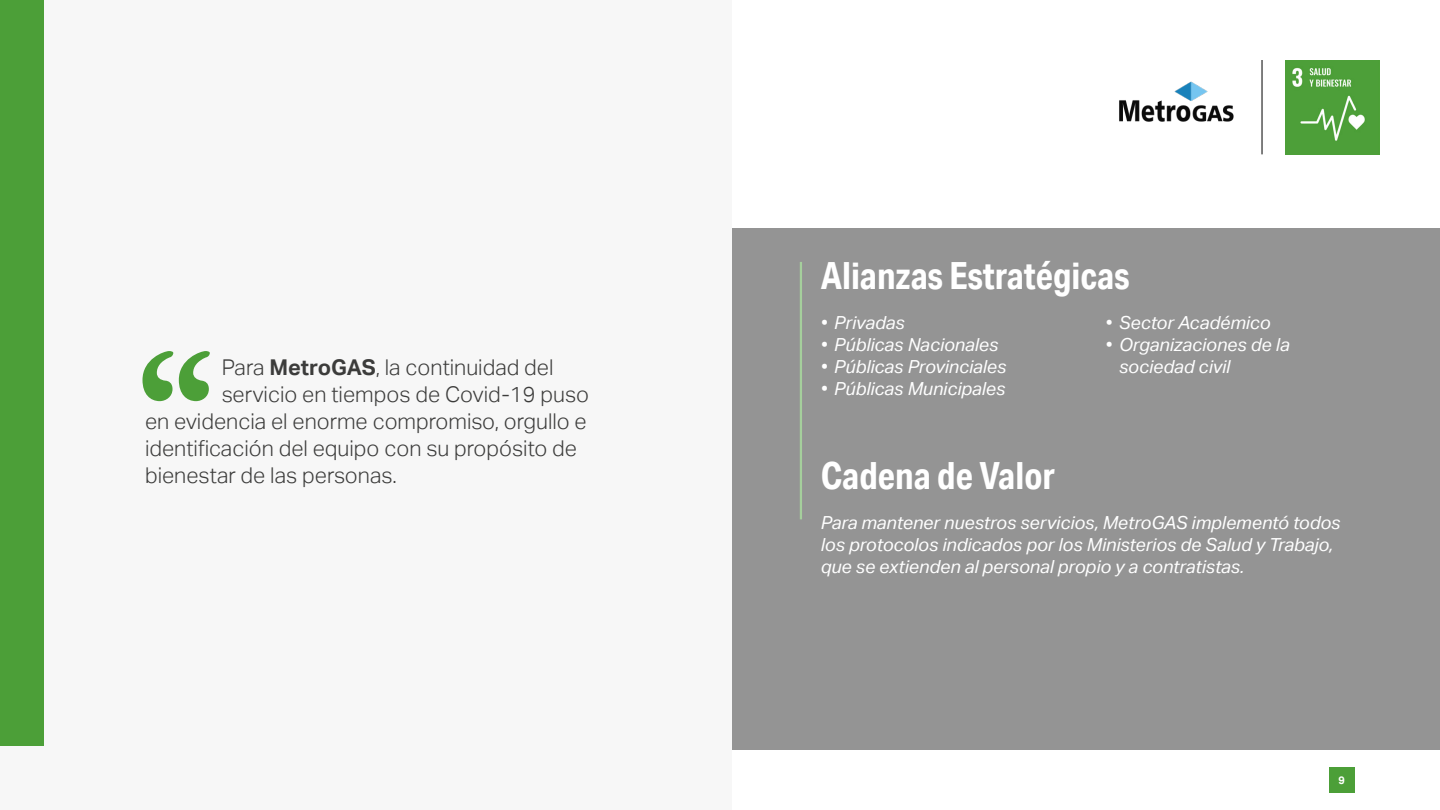
<style>
.page{position:relative;width:1440px;height:810px;background:#fff}
.page>*{position:absolute;margin:0;border:0;box-sizing:border-box;transform-origin:0 0}
.t1{font:700 37.5px "Aktiv Grotesk Cd";color:#fff}
.t2{font:300 21.75px "Aktiv Grotesk";color:#3c3c3b}
.t3{font:italic 18px/21.8px "Aktiv Grotesk";color:#fff}
.t4{font:700 10.88px "Aktiv Grotesk";color:#fff}
.s1{font-weight:700}
</style>
<div class="page">
<div style="left:1329px;top:767px;width:25px;height:26px;background:#4c9f38"></div>
<img style="left:1285px;top:60px;width:95px;height:95px">
<hr style="left:1262px;top:60px;width:1px;height:94px;background:#000">
<img style="left:1119px;top:81px;width:115px;height:41px">
<div style="left:0;top:0;width:732px;height:810px;background:#f7f7f7"></div>
<div style="left:0;top:0;width:44px;height:746px;background:#4c9f38"></div>
<div style="left:732px;top:228px;width:708px;height:522px;background:#949494"></div>
<svg style="left:143px;top:351px;width:67px;height:50px"></svg>
<hr style="left:800px;top:262px;width:2px;height:257px;background:#a5cf9c">
<p class="t2" style="left:222px;top:355px;width:333px">Para <span class="s1">MetroGAS</span>, la continuidad del</p>
<p class="t2" style="left:222px;top:382px;width:369px">servicio en tiempos de Covid-19 puso</p>
<p class="t2" style="left:145px;top:409px;width:443px">en evidencia el enorme compromiso, orgullo e</p>
<p class="t2" style="left:145px;top:436px;width:433px">identificación del equipo con su propósito de</p>
<p class="t2" style="left:145px;top:463px;width:253px">bienestar de las personas.</p>
<p class="t1" style="left:821px;top:252px;width:310px">Alianzas Estratégicas</p>
<p class="t3" style="left:821px;top:312px;width:86px">• Privadas</p>
<p class="t3" style="left:821px;top:334px;width:179px">• Públicas Nacionales</p>
<p class="t3" style="left:821px;top:356px;width:187px">• Públicas Provinciales</p>
<p class="t3" style="left:821px;top:378px;width:186px">• Públicas Municipales</p>
<p class="t3" style="left:1106px;top:312px;width:167px">• Sector Académico</p>
<p class="t3" style="left:1119px;top:334px;width:172px;text-indent:-14px">• Organizaciones de la sociedad civil</p>
<p class="t1" style="left:821px;top:452px;width:236px">Cadena de Valor</p>
<p class="t3" style="left:821px;top:512px;width:521px">Para mantener nuestros servicios, MetroGAS implementó todos los protocolos indicados por los Ministerios de Salud y Trabajo, que se extienden al personal propio y a contratistas.</p>
<p class="t4" style="left:1338px;top:774px;width:8px">9</p>
</div>
